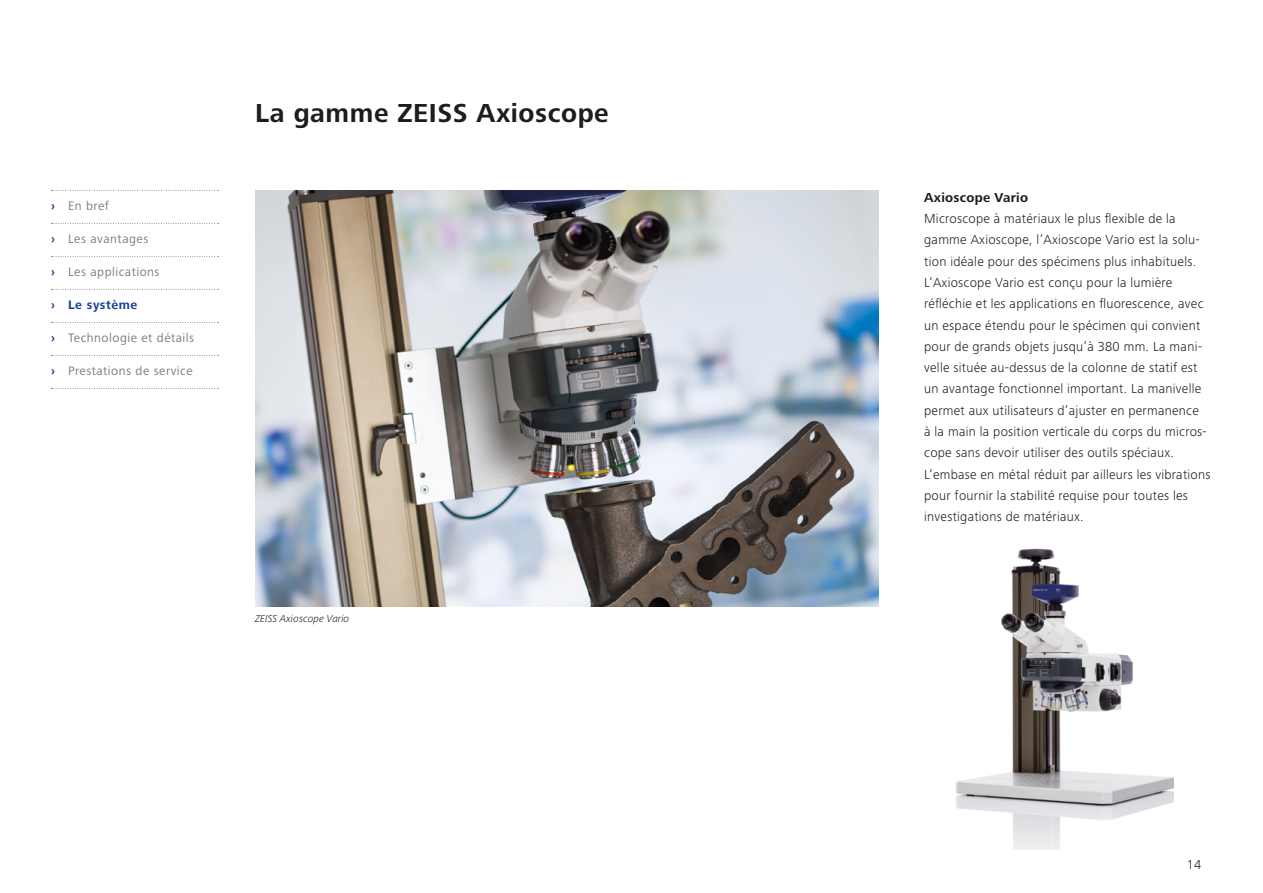
<style>
.page{position:relative;width:1263px;height:893px;background:#fff}
.page>*{position:absolute;margin:0;border:0;box-sizing:border-box;transform-origin:0 0}
.t1{font:700 27px "Zeiss Frutiger Next Pro";letter-spacing:.02em;color:#1d1d1b}
.t2{font:300 13.5px/21.3px "Zeiss Frutiger Next Pro";letter-spacing:.02em;color:#1d1d1b}
.t3{font:700 13.5px "Zeiss Frutiger Next Pro";letter-spacing:.02em;color:#1d1d1b}
.t4{font:12.75px "Zeiss Frutiger Next Pro";letter-spacing:.04em;color:#7c7b7b}
.t5{font:700 12.75px "Zeiss Frutiger Next Pro";letter-spacing:.04em;color:#164194}
.t6{font:italic 300 10.5px "Zeiss Frutiger Next Pro";letter-spacing:.005em;color:#1d1d1b}
.s1{font-weight:700;color:#164194}
</style>
<div class="page">
<img style="left:255px;top:190px;width:623px;height:417px">
<img style="left:955px;top:548px;width:218px;height:302px">
<svg style="left:51px;top:190px;width:168px;height:1px"></svg>
<svg style="left:51px;top:223px;width:168px;height:1px"></svg>
<svg style="left:51px;top:256px;width:168px;height:1px"></svg>
<svg style="left:51px;top:289px;width:168px;height:1px"></svg>
<svg style="left:51px;top:322px;width:168px;height:1px"></svg>
<svg style="left:51px;top:355px;width:168px;height:1px"></svg>
<svg style="left:51px;top:388px;width:168px;height:1px"></svg>
<p class="t4" style="left:51px;top:199px;width:59px"><span class="s1">›</span> En bref</p>
<p class="t4" style="left:51px;top:232px;width:99px"><span class="s1">›</span> Les avantages</p>
<p class="t4" style="left:51px;top:265px;width:110px"><span class="s1">›</span> Les applications</p>
<p class="t5" style="left:51px;top:298px;width:88px">› Le système</p>
<p class="t4" style="left:51px;top:331px;width:145px"><span class="s1">›</span> Technologie et détails</p>
<p class="t4" style="left:51px;top:364px;width:143px"><span class="s1">›</span> Prestations de service</p>
<h1 class="t1" style="left:255px;top:97px;width:355px">La gamme ZEISS Axioscope</h1>
<p class="t6" style="left:255px;top:612px;width:96px">ZEISS Axioscope Vario</p>
<p class="t3" style="left:924px;top:189px;width:105px">Axioscope Vario</p>
<p class="t2" style="left:924px;top:208px;width:288px">Microscope à matériaux le plus flexible de la gamme Axioscope, l’Axioscope Vario est la solu&shy;tion idéale pour des spécimens plus inhabituels.<br>L’Axioscope Vario est conçu pour la lumière réfléchie et les applications en fluorescence, avec un espace étendu pour le spécimen qui convient pour de grands objets jusqu’à 380 mm. La mani&shy;velle située au-dessus de la colonne de statif est un avantage fonctionnel important. La manivelle permet aux utilisateurs d’ajuster en permanence<br>à la main la position verticale du corps du micros&shy;cope sans devoir utiliser des outils spéciaux.<br>L’embase en métal réduit par ailleurs les vibrations pour fournir la stabilité requise pour toutes les investigations de matériaux.</p>
<p class="t2" style="left:1187px;top:853px;width:16px">14</p>
</div>
